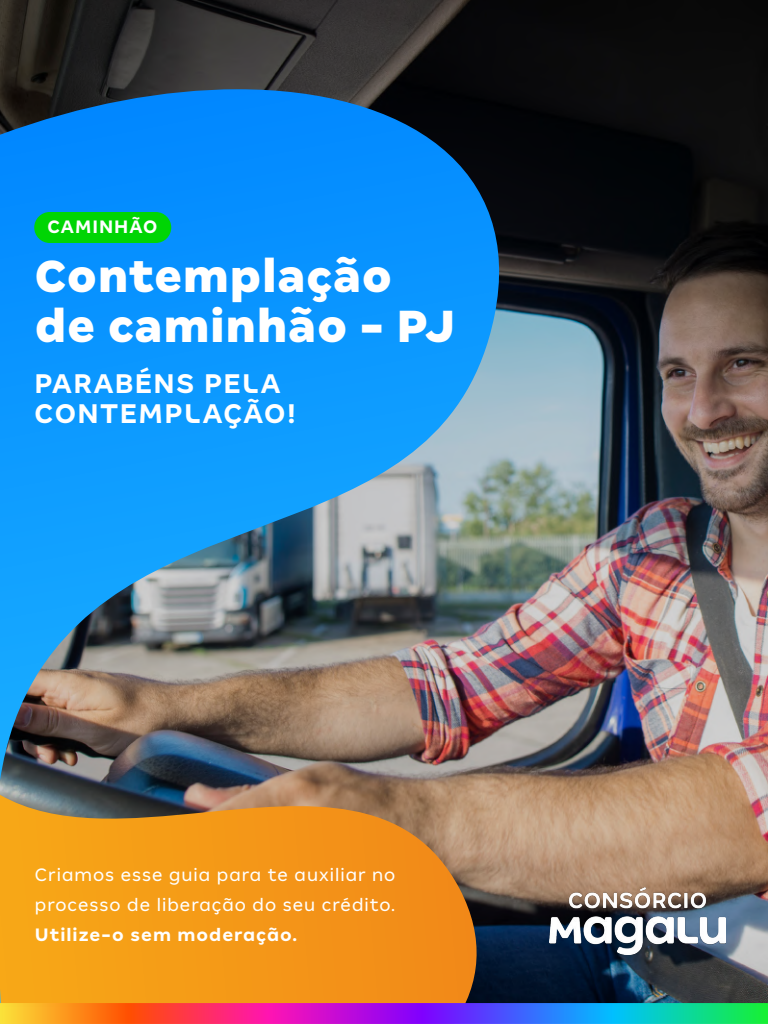
<style>
.page{position:relative;width:768px;height:1024px;background:#fff}
.page>*{position:absolute;margin:0;border:0;box-sizing:border-box;transform-origin:0 0}
.t1{font:900 50px/50px "Magalu Textos Beta";color:#fff}
.t2{font:700 30px/30px "Magalu Titulos";letter-spacing:.05em;color:#fff}
.t3{font:20px/30px "Magalu Titulos";letter-spacing:.05em;color:#fff}
.t4{font:700 20px "Magalu Titulos";letter-spacing:.05em;color:#fff}
</style>
<div class="page">
<img style="left:0;top:0;width:768px;height:1003px">
<img style="left:0;top:89px;width:525px;height:914px">
<div style="left:34px;top:212px;width:137px;height:31px;background:#00d504;border-radius:16px"></div>
<img style="left:549px;top:887px;width:176px;height:67px">
<img style="left:0;top:1003px;width:768px;height:21px">
<p class="t4" style="left:48px;top:216px;width:111px">CAMINHÃO</p>
<h1 class="t1" style="left:35px;top:250px;width:422px">Contemplação de caminhão - PJ</h1>
<h2 class="t2" style="left:35px;top:368px;width:263px">PARABÉNS PELA<br>CONTEMPLAÇÃO!</h2>
<p class="t3" style="left:35px;top:860px;width:363px">Criamos esse guia para te auxiliar no processo de liberação do seu crédito.</p>
<p class="t4" style="left:35px;top:924px;width:264px">Utilize-o sem moderação.</p>
</div>
